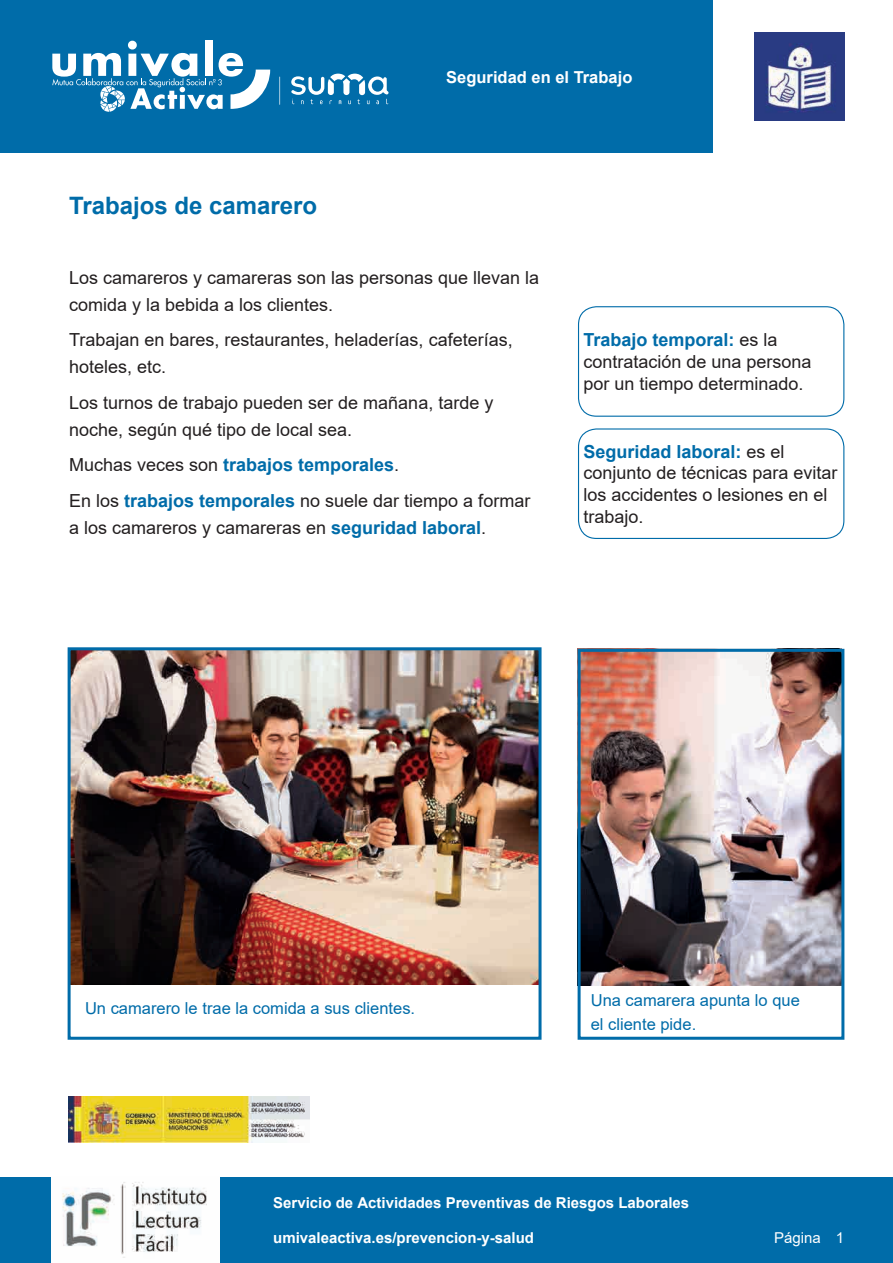
<style>
.page{position:relative;width:893px;height:1263px;background:#fff}
.page>*{position:absolute;margin:0;border:0;box-sizing:border-box;transform-origin:0 0}
.t1{font:700 24px "Arial";color:#006ca9}
.t2{font:18px/21.6px "Arial";color:#231f20}
.t3{font:16.5px/24px "Arial";color:#006ca9}
.t4{font:700 16.5px "Arial";color:#fff}
.t5{font:700 15px "Arial";color:#fff}
.t6{font:15px "Arial";color:#fff}
.s1{font-weight:700;color:#006ca9}
</style>
<div class="page">
<div style="left:0;top:0;width:713px;height:152px;background:#006ca9"></div>
<div style="left:0;top:1178px;width:893px;height:85px;background:#006ca9"></div>
<img style="left:755px;top:32px;width:89px;height:89px">
<img style="left:51px;top:1178px;width:168px;height:85px">
<div style="left:578px;top:306px;width:266px;height:111px;border:1px solid #006ca9;border-radius:18px"></div>
<div style="left:578px;top:428px;width:266px;height:111px;border:1px solid #006ca9;border-radius:18px"></div>
<img style="left:582px;top:653px;width:258px;height:332px">
<img style="left:72px;top:651px;width:466px;height:333px">
<div style="left:68px;top:647px;width:474px;height:393px;border:3px solid #006ca9"></div>
<div style="left:578px;top:649px;width:266px;height:391px;border:3px solid #006ca9"></div>
<svg style="left:291px;top:74px;width:97px;height:30px"></svg>
<svg style="left:279px;top:77px;width:1px;height:28px"></svg>
<div style="left:205px;top:40px;width:8px;height:36px;background:#fff"></div>
<svg style="left:52px;top:41px;width:218px;height:71px"></svg>
<img style="left:69px;top:1097px;width:240px;height:46px">
<h1 class="t1" style="left:69px;top:189px;width:250px">Trabajos de camarero</h1>
<p class="t4" style="left:446px;top:65px;width:188px">Seguridad en el Trabajo</p>
<p class="t2" style="left:69px;top:264px;width:472px;line-height:27px">Los camareros y camareras son las personas que llevan la comida y la bebida a los clientes.</p>
<p class="t2" style="left:69px;top:326px;width:445px;line-height:27px">Trabajan en bares, restaurantes, heladerías, cafeterías, hoteles, etc.</p>
<p class="t2" style="left:69px;top:389px;width:426px;line-height:27px">Los turnos de trabajo pueden ser de mañana, tarde y noche, según qué tipo de local sea.</p>
<p class="t2" style="left:69px;top:447px;width:463px;line-height:35.5px">Muchas veces son <span class="s1">trabajos temporales</span>.<br>En los <span class="s1">trabajos temporales</span> no suele dar tiempo a formar</p>
<p class="t2" style="left:69px;top:516px;width:419px">a los camareros y camareras en <span class="s1">seguridad laboral</span>.</p>
<p class="t2" style="left:583px;top:329px;width:230px"><span class="s1">Trabajo temporal:</span> es la contratación de una persona por un tiempo determinado.</p>
<p class="t2" style="left:583px;top:441px;width:256px"><span class="s1">Seguridad laboral:</span> es el conjunto de técnicas para evitar los accidentes o lesiones en el trabajo.</p>
<p class="t3" style="left:85px;top:996px;width:332px">Un camarero le trae la comida a sus clientes.</p>
<p class="t3" style="left:591px;top:987px;width:211px">Una camarera apunta lo que el cliente pide.</p>
<p class="t5" style="left:273px;top:1192px;width:418px">Servicio de Actividades Preventivas de Riesgos Laborales</p>
<p class="t5" style="left:273px;top:1227px;width:262px">umivaleactiva.es/prevencion-y-salud</p>
<p class="t6" style="left:774px;top:1227px;width:72px">Página 1</p>
</div>
